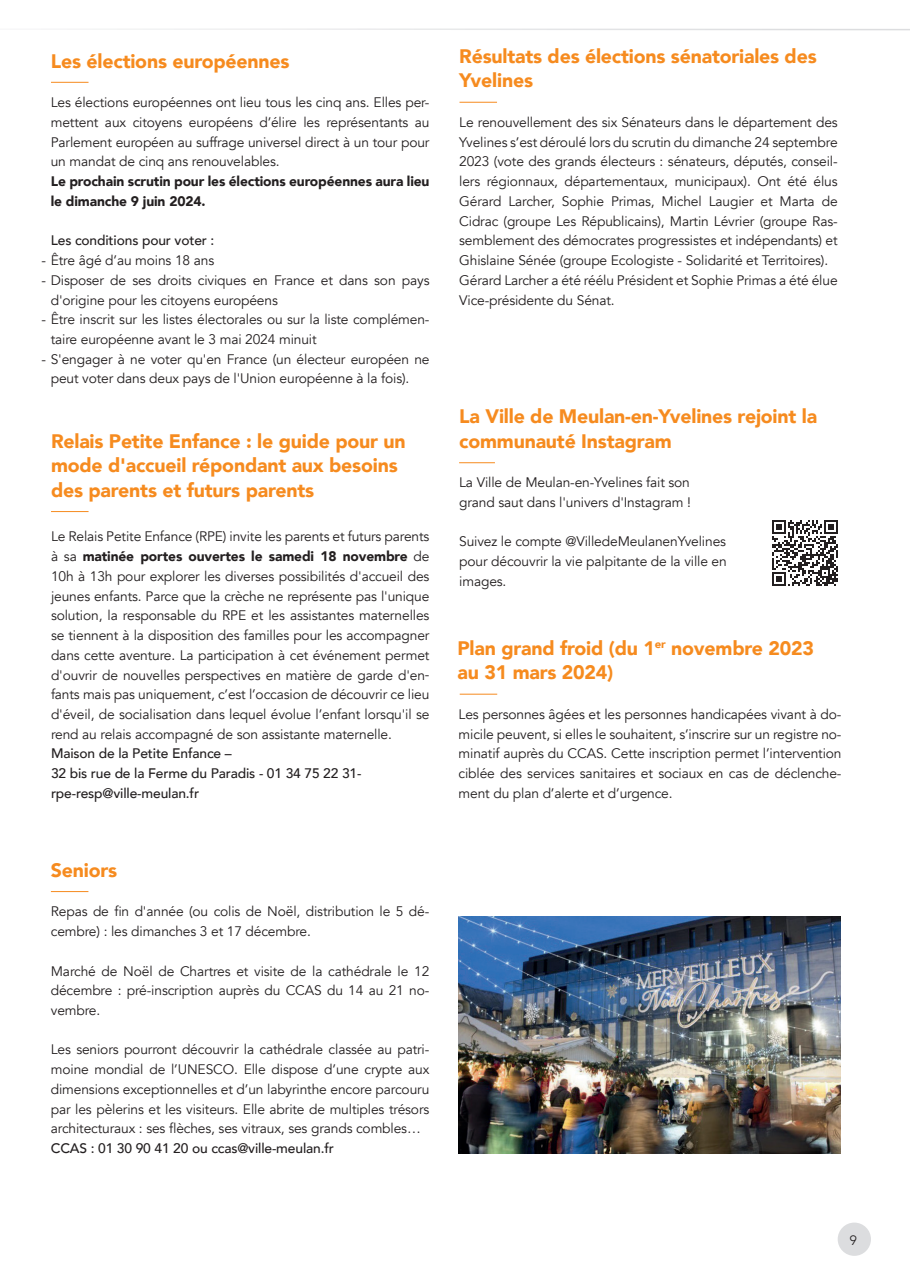
<style>
.page{position:relative;width:910px;height:1280px;background:#fff}
.page>*{position:absolute;margin:0;border:0;box-sizing:border-box;transform-origin:0 0}
.t1{font:900 19.5px/24.6px "Avenir";letter-spacing:-.01em;color:#f68b1f}
.t2{font:13.8px/19.8px "Avenir";letter-spacing:-.01em;color:#231f20;text-align:justify}
.t3{font:500 13.8px/19.8px "Avenir";letter-spacing:-.01em;color:#231f20}
.t4{font:900 13.8px/19.8px "Avenir";letter-spacing:-.01em;color:#231f20}
.t5{font:300 13.5px "Avenir";color:#231f20}
.s1{font-weight:900}
</style>
<div class="page">
<div style="left:838px;top:1222px;width:33px;height:34px;background:#dcdddf;border-radius:50%"></div>
<svg style="left:92px;top:28px;width:818px;height:3px"></svg>
<hr style="left:51px;top:82px;width:38px;height:1px;background:#f68b1f">
<hr style="left:459px;top:462px;width:36px;height:1px;background:#f68b1f">
<hr style="left:51px;top:891px;width:37px;height:1px;background:#f68b1f">
<hr style="left:459px;top:102px;width:38px;height:1px;background:#f68b1f">
<hr style="left:460px;top:694px;width:37px;height:1px;background:#f68b1f">
<hr style="left:51px;top:511px;width:38px;height:1px;background:#f68b1f">
<img style="left:459px;top:916px;width:381px;height:237px">
<svg style="left:772px;top:520px;width:66px;height:66px"></svg>
<h1 class="t1" style="left:51px;top:48px;width:240px">Les élections européennes</h1>
<p class="t2" style="left:51px;top:93px;width:380px">Les élections européennes ont lieu tous les cinq ans. Elles per&shy;mettent aux citoyens européens d’élire les représentants au Parlement européen au suffrage universel direct à un tour pour un mandat de cinq ans renouvelables.</p>
<p class="t4" style="left:51px;top:171px;width:380px">Le prochain scrutin pour les élections européennes aura lieu le dimanche 9 juin 2024.</p>
<p class="t3" style="left:51px;top:230px;width:165px">Les conditions pour voter :</p>
<p class="t2" style="left:42px;top:251px;width:174px">- Être âgé d’au moins 18 ans</p>
<p class="t2" style="left:51px;top:270px;width:380px;text-indent:-9px">- Disposer de ses droits civiques en France et dans son pays d'origine pour les citoyens européens</p>
<p class="t2" style="left:51px;top:310px;width:380px;text-indent:-9px">- Être inscrit sur les listes électorales ou sur la liste complémen&shy;taire européenne avant le 3 mai 2024 minuit</p>
<p class="t2" style="left:51px;top:349px;width:380px;text-indent:-9px">- S'engager à ne voter qu'en France (un électeur européen ne peut voter dans deux pays de l'Union européenne à la fois).</p>
<h1 class="t1" style="left:51px;top:428px;width:356px">Relais Petite Enfance : le guide pour un mode d'accueil répondant aux besoins des parents et futurs parents</h1>
<p class="t2" style="left:51px;top:527px;width:380px">Le Relais Petite Enfance (RPE) invite les parents et futurs parents à sa <span class="s1">matinée portes ouvertes le samedi 18 novembre</span> de 10h à 13h pour explorer les diverses possibilités d'accueil des jeunes enfants. Parce que la crèche ne représente pas l'unique solution, la responsable du RPE et les assistantes maternelles se tiennent à la disposition des familles pour les accompagner dans cette aventure. La participation à cet événement permet d'ouvrir de nouvelles perspectives en matière de garde d'en&shy;fants mais pas uniquement, c’est l’occasion de découvrir ce lieu d'éveil, de socialisation dans lequel évolue l’enfant lorsqu'il se rend au relais accompagné de son assistante maternelle.</p>
<p class="t3" style="left:51px;top:743px;width:312px">Maison de la Petite Enfance –<br>32 bis rue de la Ferme du Paradis - 01 34 75 22 31- rpe-resp@ville-meulan.fr</p>
<h1 class="t1" style="left:51px;top:857px;width:68px">Seniors</h1>
<p class="t2" style="left:51px;top:902px;width:380px">Repas de fin d'année (ou colis de Noël, distribution le 5 dé&shy;cembre) : les dimanches 3 et 17 décembre.</p>
<p class="t2" style="left:51px;top:961px;width:380px">Marché de Noël de Chartres et visite de la cathédrale le 12 décembre : pré-inscription auprès du CCAS du 14 au 21 no&shy;vembre.</p>
<p class="t2" style="left:51px;top:1040px;width:380px">Les seniors pourront découvrir la cathédrale classée au patri&shy;moine mondial de l’UNESCO. Elle dispose d’une crypte aux dimensions exceptionnelles et d’un labyrinthe encore parcouru par les pèlerins et les visiteurs. Elle abrite de multiples trésors architecturaux : ses flèches, ses vitraux, ses grands combles…</p>
<p class="t3" style="left:51px;top:1138px;width:285px">CCAS : 01 30 90 41 20 ou ccas@ville-meulan.fr</p>
<h1 class="t1" style="left:459px;top:43px;width:359px">Résultats des élections sénatoriales des<br>Yvelines</h1>
<p class="t2" style="left:459px;top:112px;width:380px;text-align:left">Le renouvellement des six Sénateurs dans le département des Yvelines s’est déroulé lors du scrutin du dimanche 24 septembre 2023 (vote des grands électeurs : sénateurs, députés, conseil&shy;lers régionnaux, départementaux, municipaux). Ont été élus Gérard Larcher, Sophie Primas, Michel Laugier et Marta de Cidrac (groupe Les Républicains), Martin Lévrier (groupe Ras&shy;semblement des démocrates progressistes et indépendants) et Ghislaine Sénée (groupe Ecologiste - Solidarité et Territoires).<br>Gérard Larcher a été réélu Président et Sophie Primas a été élue Vice-présidente du Sénat.</p>
<h1 class="t1" style="left:459px;top:403px;width:359px">La Ville de Meulan-en-Yvelines rejoint la communauté Instagram</h1>
<p class="t2" style="left:459px;top:473px;width:233px">La Ville de Meulan-en-Yvelines fait son grand saut dans l'univers d'Instagram !</p>
<p class="t2" style="left:459px;top:532px;width:269px">Suivez le compte @VilledeMeulanenYvelines pour découvrir la vie palpitante de la ville en images.</p>
<h1 class="t1" style="left:457px;top:635px;width:358px">Plan grand froid (du 1<sup>er</sup> novembre 2023 au 31 mars 2024)</h1>
<p class="t2" style="left:459px;top:704px;width:384px">Les personnes âgées et les personnes handicapées vivant à do&shy;micile peuvent, si elles le souhaitent, s’inscrire sur un registre no&shy;minatif auprès du CCAS. Cette inscription permet l’intervention ciblée des services sanitaires et sociaux en cas de déclenche&shy;ment du plan d’alerte et d’urgence.</p>
<p class="t5" style="left:850px;top:1232px;width:9px">9</p>
</div>
